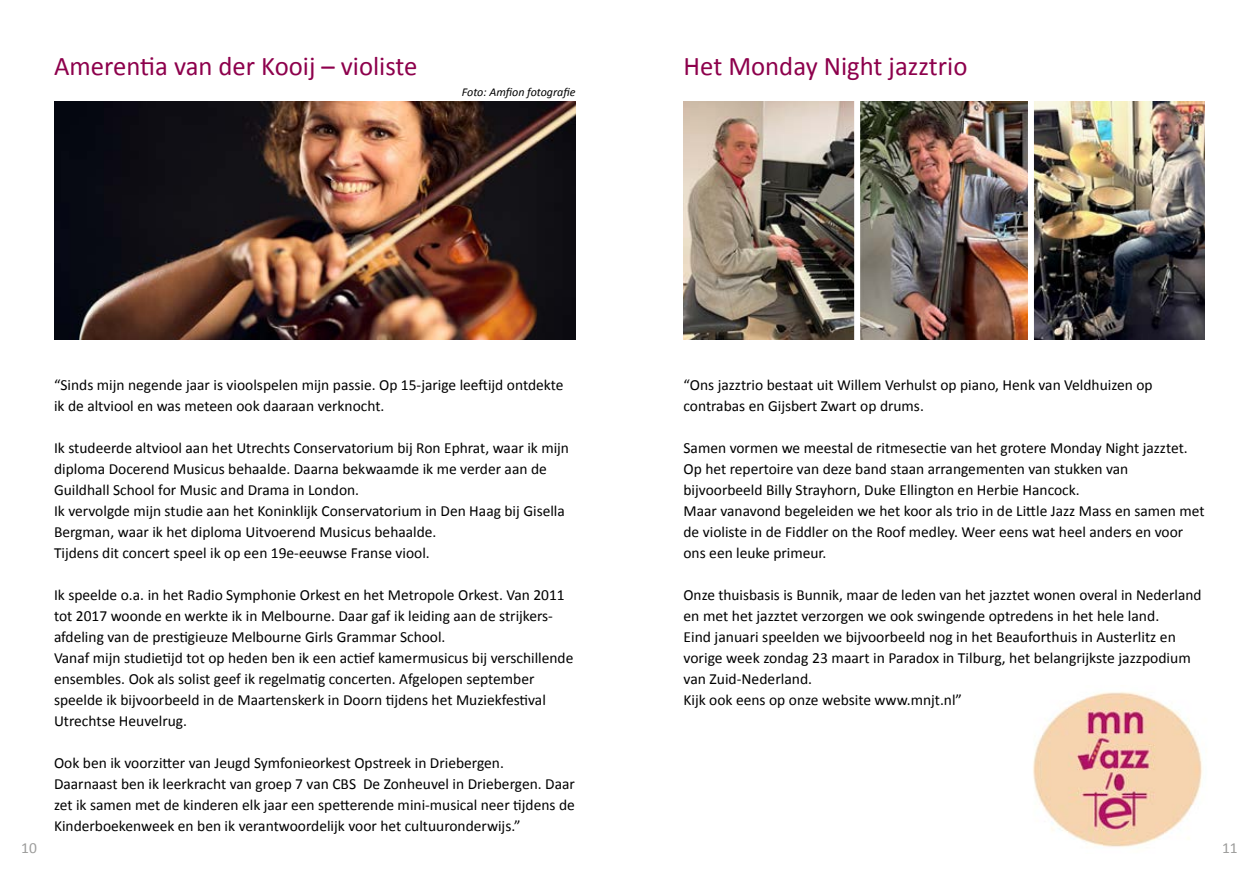
<style>
.page{position:relative;width:1259px;height:893px;background:#fff}
.page>*{position:absolute;margin:0;border:0;box-sizing:border-box;transform-origin:0 0}
.t1{font:27px "Calibri";color:#8d004c}
.t2{font:15.45px/21px "Calibri";color:#000}
.t3{font:15.45px "Calibri";color:#9d9d9c}
.t4{font:italic 12px "Calibri";color:#000}
</style>
<div class="page">
<img style="left:54px;top:101px;width:521px;height:238px">
<img style="left:683px;top:101px;width:171px;height:238px">
<img style="left:860px;top:101px;width:168px;height:238px">
<img style="left:1034px;top:101px;width:170px;height:238px">
<img style="left:1033px;top:692px;width:170px;height:155px">
<h1 class="t1" style="left:54px;top:49px;width:365px">Amerentia van der Kooij – violiste</h1>
<p class="t4" style="left:462px;top:85px;width:115px">Foto: Amfion fotografie</p>
<h1 class="t1" style="left:683px;top:49px;width:285px">Het Monday Night jazztrio</h1>
<p class="t2" style="left:54px;top:374px;width:511px">“Sinds mijn negende jaar is vioolspelen mijn passie. Op 15-jarige leeftijd ontdekte ik de altviool en was meteen ook daaraan verknocht.</p>
<p class="t2" style="left:54px;top:437px;width:516px">Ik studeerde altviool aan het Utrechts Conservatorium bij Ron Ephrat, waar ik mijn diploma Docerend Musicus behaalde. Daarna bekwaamde ik me verder aan de Guildhall School for Music and Drama in London.<br>Ik vervolgde mijn studie aan het Koninklijk Conservatorium in Den Haag bij Gisella Bergman, waar ik het diploma Uitvoerend Musicus behaalde.<br>Tijdens dit concert speel ik op een 19e-eeuwse Franse viool.</p>
<p class="t2" style="left:54px;top:584px;width:521px">Ik speelde o.a. in het Radio Symphonie Orkest en het Metropole Orkest. Van 2011 tot 2017 woonde en werkte ik in Melbourne. Daar gaf ik leiding aan de strijkers&shy;afdeling van de prestigieuze Melbourne Girls Grammar School.<br>Vanaf mijn studietijd tot op heden ben ik een actief kamermusicus bij verschillende ensembles. Ook als solist geef ik regelmatig concerten. Afgelopen september speelde ik bijvoorbeeld in de Maartenskerk in Doorn tijdens het Muziekfestival Utrechtse Heuvelrug.</p>
<p class="t2" style="left:54px;top:752px;width:522px">Ook ben ik voorzitter van Jeugd Symfonieorkest Opstreek in Driebergen.<br>Daarnaast ben ik leerkracht van groep 7 van CBS De Zonheuvel in Driebergen. Daar zet ik samen met de kinderen elk jaar een spetterende mini-musical neer tijdens de Kinderboekenweek en ben ik verantwoordelijk voor het cultuuronderwijs.”</p>
<p class="t2" style="left:683px;top:374px;width:471px">“Ons jazztrio bestaat uit Willem Verhulst op piano, Henk van Veldhuizen op contrabas en Gijsbert Zwart op drums.</p>
<p class="t2" style="left:683px;top:437px;width:522px">Samen vormen we meestal de ritmesectie van het grotere Monday Night jazztet.<br>Op het repertoire van deze band staan arrangementen van stukken van bijvoorbeeld Billy Strayhorn, Duke Ellington en Herbie Hancock.<br>Maar vanavond begeleiden we het koor als trio in de Little Jazz Mass en samen met de violiste in de Fiddler on the Roof medley. Weer eens wat heel anders en voor ons een leuke primeur.</p>
<p class="t2" style="left:683px;top:584px;width:519px">Onze thuisbasis is Bunnik, maar de leden van het jazztet wonen overal in Nederland en met het jazztet verzorgen we ook swingende optredens in het hele land.<br>Eind januari speelden we bijvoorbeeld nog in het Beauforthuis in Austerlitz en vorige week zondag 23 maart in Paradox in Tilburg, het belangrijkste jazzpodium van Zuid-Nederland.<br>Kijk ook eens op onze website www.mnjt.nl”</p>
<p class="t3" style="left:21px;top:838px;width:17px">10</p>
<p class="t3" style="left:1222px;top:838px;width:17px">11</p>
</div>
